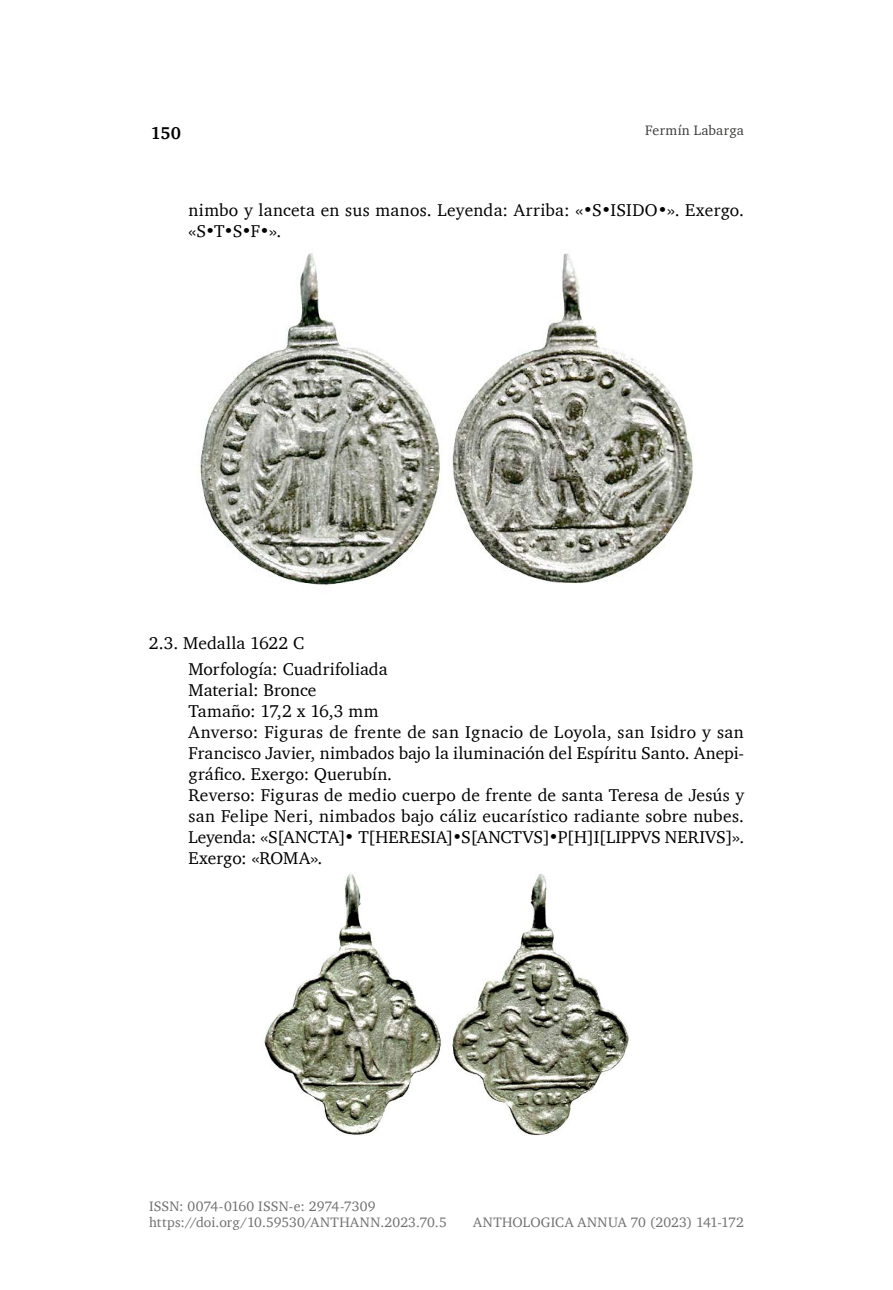
<style>
.page{position:relative;width:893px;height:1290px;background:#fff}
.page>*{position:absolute;margin:0;border:0;box-sizing:border-box;transform-origin:0 0}
.t1{font:17.5px/21px "Charter";letter-spacing:.01em;color:#000}
.t2{font:700 17.5px "Charter";color:#000}
.t3{font:14px/15.8px "Charter";letter-spacing:.005em;color:#706f6f}
.t4{font:14px "Charter";letter-spacing:.015em;color:#3c3c3b}
</style>
<div class="page">
<img style="left:264px;top:874px;width:365px;height:262px">
<img style="left:200px;top:253px;width:494px;height:332px">
<p class="t2" style="left:150px;top:122px;width:32px">150</p>
<p class="t4" style="left:645px;top:122px;width:100px">Fermín Labarga</p>
<p class="t1" style="left:189px;top:199px;width:557px">nimbo y lanceta en sus manos. Leyenda: Arriba: «•S•ISIDO•». Exergo. «S•T•S•F•».</p>
<p class="t1" style="left:189px;top:630px;width:201px;line-height:25.9px;text-indent:-40px">2.3. Medalla 1622 C<br>Morfología: Cuadrifoliada</p>
<p class="t1" style="left:189px;top:679px;width:557px">Material: Bronce<br>Tamaño: 17,2 x 16,3 mm<br>Anverso: Figuras de frente de san Ignacio de Loyola, san Isidro y san Francisco Javier, nimbados bajo la iluminación del Espíritu Santo. Anepi&shy;gráfico. Exergo: Querubín.<br>Reverso: Figuras de medio cuerpo de frente de santa Teresa de Jesús y san Felipe Neri, nimbados bajo cáliz eucarístico radiante sobre nubes.<br>Leyenda: «S[ANCTA]• T[HERESIA]•S[ANCTVS]•P[H]I[LIPPVS NERIVS]».<br>Exergo: «ROMA».</p>
<p class="t3" style="left:149px;top:1198px;width:299px">ISSN: 0074-0160 ISSN-e: 2974-7309 https://doi.org/10.59530/ANTHANN.2023.70.5</p>
<p class="t3" style="left:473px;top:1213px;width:272px">ANTHOLOGICA ANNUA 70 (2023) 141-172</p>
</div>
